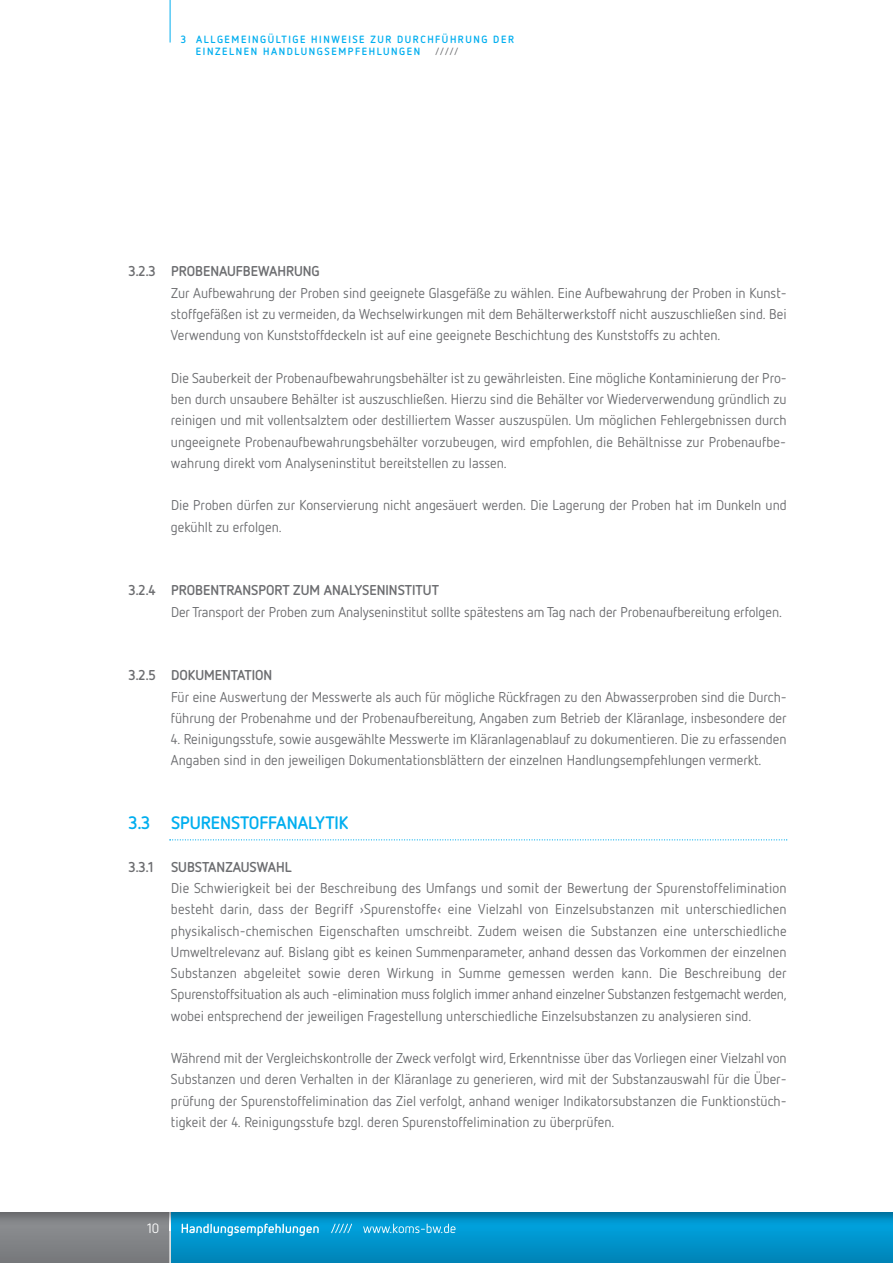
<style>
.page{position:relative;width:893px;height:1263px;background:#fff}
.page>*{position:absolute;margin:0;border:0;box-sizing:border-box;transform-origin:0 0}
.t1{font:700 18px "Netto OT";color:#00aeef}
.t2{font:14.25px/21.3px "Netto OT";color:#6c6d70;text-align:justify}
.t3{font:700 14.25px "Netto OT";color:#6c6d70}
.t4{font:700 13.5px "Netto OT";color:#fff}
.t5{font:13.5px "Netto OT";color:#fff}
.t6{font:700 10.5px/12.8px "Netto OT";letter-spacing:.15em;color:#00aeef}
.t7{font:10.5px "Netto OT";color:#6c6d70}
.s1{font-weight:400}
</style>
<div class="page">
<svg style="left:171px;top:1231px;width:722px;height:32px;background:#008fc5"></svg>
<div style="left:0;top:1212px;width:170px;height:51px;background:#7f8184"></div>
<hr style="left:169px;top:1212px;width:2px;height:51px;background:#fff">
<img style="left:171px;top:1212px;width:722px;height:19px">
<img style="left:0;top:1212px;width:169px;height:16px">
<svg style="left:169px;top:1212px;width:2px;height:12px"></svg>
<img style="left:182px;top:1223px;width:57px;height:8px">
<img style="left:331px;top:1223px;width:83px;height:8px">
<hr style="left:170px;top:0;width:1px;height:43px;background:#00aeef">
<svg style="left:169px;top:839px;width:618px;height:1px"></svg>
<p class="t6" style="left:196px;top:32px;width:319px;text-indent:-15px">3 ALLGEMEINGÜLTIGE HINWEISE ZUR DURCHFÜHRUNG DER<br>EINZELNEN HANDLUNGSEMPFEHLUNGEN</p>
<p class="t7" style="left:434px;top:45px;width:26px">/////</p>
<p class="t3" style="left:129px;top:262px;width:193px">3.2.3 PROBENAUFBEWAHRUNG</p>
<p class="t2" style="left:171px;top:282px;width:617px">Zur aufbewahrung der proben sind geeignete glasgefäße zu wählen. eine aufbewahrung der proben in Kunst&shy;stoffgefäßen ist zu vermeiden, da Wechselwirkungen mit dem Behälterwerkstoff nicht auszuschließen sind. Bei Verwendung von Kunststoffdeckeln ist auf eine geeignete Beschichtung des Kunststoffs zu achten.</p>
<p class="t2" style="left:171px;top:367px;width:617px">die Sauberkeit der probenaufbewahrungsbehälter ist zu gewährleisten. eine mögliche Kontaminierung der pro&shy;ben durch unsaubere Behälter ist auszuschließen. Hierzu sind die Behälter vor Wiederverwendung gründlich zu reinigen und mit vollentsalztem oder destilliertem Wasser auszuspülen. Um möglichen Fehlergebnissen durch ungeeignete probenaufbewahrungsbehälter vorzubeugen, wird empfohlen, die Behältnisse zur probenaufbe&shy;wahrung direkt vom analyseninstitut bereitstellen zu lassen.</p>
<p class="t2" style="left:171px;top:494px;width:617px">die proben dürfen zur Konservierung nicht angesäuert werden. die lagerung der proben hat im dunkeln und gekühlt zu erfolgen.</p>
<p class="t3" style="left:129px;top:581px;width:312px">3.2.4 PROBENTRANSPORT ZUM ANALYSENINSTITUT</p>
<p class="t2" style="left:171px;top:601px;width:612px">der Transport der proben zum analyseninstitut sollte spätestens am Tag nach der probenaufbereitung erfolgen.</p>
<p class="t3" style="left:129px;top:666px;width:145px">3.2.5 DOKUMENTATION</p>
<p class="t2" style="left:171px;top:686px;width:617px">Für eine auswertung der Messwerte als auch für mögliche Rückfragen zu den abwasserproben sind die durch&shy;führung der probenahme und der probenaufbereitung, angaben zum Betrieb der Kläranlage, insbesondere der</p>
<p class="t2" style="left:171px;top:728px;width:617px">4. Reinigungsstufe, sowie ausgewählte Messwerte im Kläranlagenablauf zu dokumentieren. die zu erfassenden angaben sind in den jeweiligen dokumentationsblättern der einzelnen Handlungsempfehlungen vermerkt.</p>
<p class="t1" style="left:129px;top:811px;width:221px">3.3 SPURENSTOFFANALYTIK</p>
<p class="t3" style="left:129px;top:858px;width:165px">3.3.1 SUBSTANZAUSWAHL</p>
<p class="t2" style="left:171px;top:877px;width:617px">die Schwierigkeit bei der Beschreibung des Umfangs und somit der Bewertung der Spurenstoffelimination besteht darin, dass der Begriff ›Spurenstoffe‹ eine Vielzahl von einzelsubstanzen mit unterschiedlichen physikalisch-chemischen eigenschaften umschreibt. Zudem weisen die Substanzen eine unterschiedliche Umweltrelevanz auf. Bislang gibt es keinen Summenparameter, anhand dessen das Vorkommen der einzelnen Substanzen abgeleitet sowie deren Wirkung in Summe gemessen werden kann. die Beschreibung der Spurenstoffsituation als auch -elimination muss folglich immer anhand einzelner Substanzen festgemacht werden, wobei entsprechend der jeweiligen Fragestellung unterschiedliche einzelsubstanzen zu analysieren sind.</p>
<p class="t2" style="left:171px;top:1047px;width:617px">Während mit der Vergleichskontrolle der Zweck verfolgt wird, erkenntnisse über das Vorliegen einer Vielzahl von Substanzen und deren Verhalten in der Kläranlage zu generieren, wird mit der Substanzauswahl für die Über&shy;prüfung der Spurenstoffelimination das Ziel verfolgt, anhand weniger Indikatorsubstanzen die Funktionstüch&shy;tigkeit der 4. Reinigungsstufe bzgl. deren Spurenstoffelimination zu überprüfen.</p>
<p class="t5" style="left:147px;top:1220px;width:14px">10</p>
<p class="t4" style="left:181px;top:1220px;width:277px">Handlungsempfehlungen <span class="s1">///// www.koms-bw.de</span></p>
</div>
